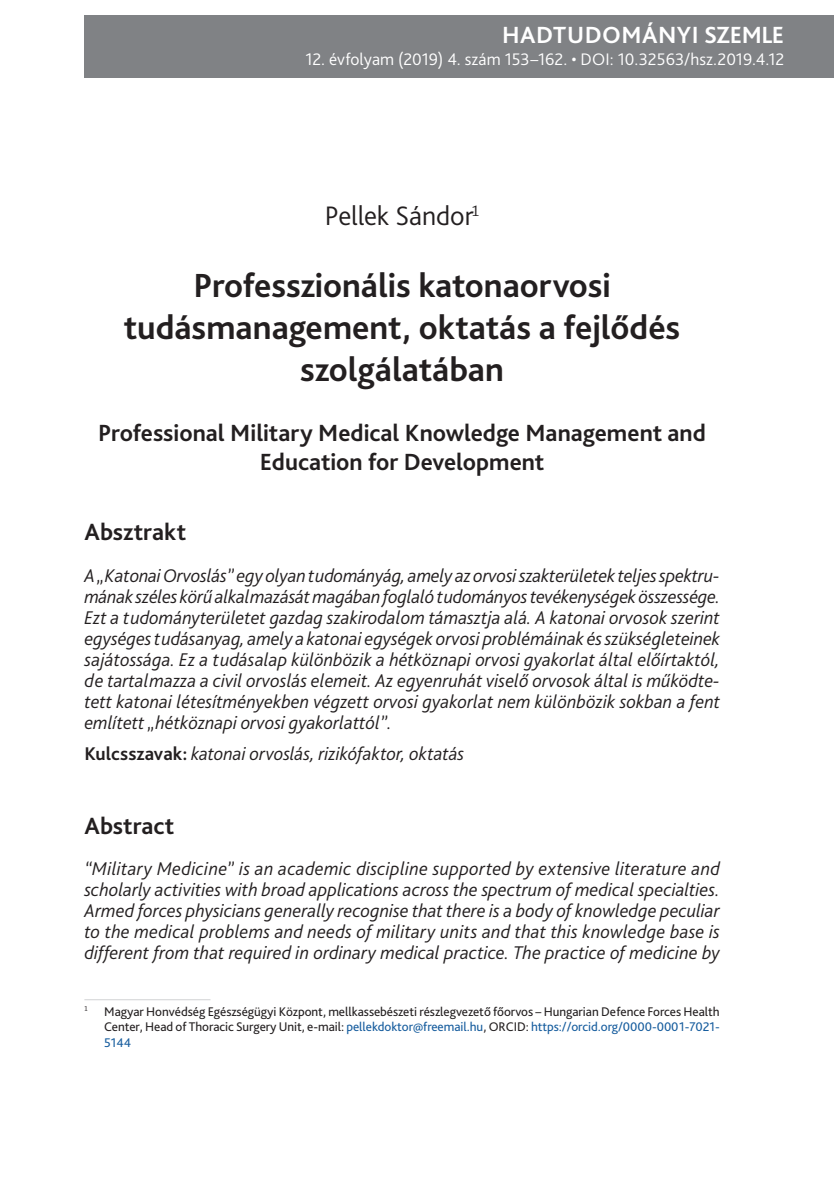
<style>
.page{position:relative;width:834px;height:1181px;background:#fff}
.page>*{position:absolute;margin:0;border:0;box-sizing:border-box;transform-origin:0 0}
._1__Head{font:700 35px/42px "Bliss Pro";letter-spacing:-.005em;color:#231f20;text-align:center}
.szerző{font:300 28px "Bliss Pro";color:#231f20}
._1__Head_subhead{font:700 24.5px/29.8px "Bliss Pro";color:#231f20;text-align:center}
.MR___Cím{font:700 24.5px "Bliss Pro";letter-spacing:.02em;color:#fff}
._1_1__Head{font:700 24.5px "Bliss Pro";color:#231f20}
._2__Body_copy_1st_pa{font:italic 300 19.25px/21px "Bliss Pro";color:#231f20;text-align:justify}
._3__Abstract{font:italic 300 19.25px/21px "Bliss Pro";letter-spacing:.005em;color:#231f20;text-align:justify}
._3__Key_Abstract_más{font:italic 300 19.25px "Bliss Pro";color:#231f20}
.MR___Cím-2{font:300 17.5px "Bliss Pro";color:#fff}
.Lábjegyzet{font:13.12px/15.8px "Bliss Pro";letter-spacing:-.005em;color:#231f20;text-align:justify}
.Lábjegyzet-2{font:7.7px "Chaparral Pro";color:#231f20}
.s1{font-weight:700;font-style:normal}
.s2{color:#175d9e}
</style>
<div class="page">
<div style="left:84px;top:15px;width:749px;height:63px;background:#808285"></div>
<hr style="left:84px;top:999px;width:126px;height:1px;background:#d1d2d4">
<p class="MR___Cím" style="left:502px;top:20px;width:283px">HADTUDOMÁNYI SZEMLE</p>
<p class="MR___Cím-2" style="left:305px;top:49px;width:480px">12. évfolyam (2019) 4. szám 153–162. • DOI: 10.32563/hsz.2019.4.12</p>
<p class="szerző" style="left:325px;top:199px;width:156px">Pellek Sándor<sup>1</sup></p>
<p class="_1__Head" style="left:124px;top:264px;width:558px">Professzionális katonaorvosi tudásmanagement, oktatás a fejlődés szolgálatában</p>
<p class="_1__Head_subhead" style="left:98px;top:417px;width:609px">Professional Military Medical Knowledge Management and<br>Education for Development</p>
<p class="_1_1__Head" style="left:84px;top:517px;width:103px">Absztrakt</p>
<p class="_2__Body_copy_1st_pa" style="left:84px;top:565px;width:637px">A „Katonai Orvoslás” egy olyan tudományág, amely az orvosi szakterületek teljes spektru&shy;mának széles körű alkalmazását magában foglaló tudományos tevékenységek összessége.<br>Ezt a tudományterületet gazdag szakirodalom támasztja alá. A katonai orvosok szerint egységes tudásanyag, amely a katonai egységek orvosi problémáinak ésszükségleteinek sajátossága. Ez a tudásalap különbözik a hétköznapi orvosi gyakorlat által előírtaktól, de tartalmazza a civil orvoslás elemeit. Az egyenruhát viselő orvosok által is működte&shy;tett katonai létesítményekben végzett orvosi gyakorlat nem különbözik sokban a fent említett „hétköznapi orvosi gyakorlattól”.</p>
<p class="_3__Key_Abstract_más" style="left:84px;top:742px;width:381px"><span class="s1">Kulcsszavak:</span> katonai orvoslás, rizikófaktor, oktatás</p>
<p class="_1_1__Head" style="left:84px;top:811px;width:91px">Abstract</p>
<p class="_3__Abstract" style="left:84px;top:858px;width:637px">“Military Medicine” is an academic discipline supported by extensive literature and scholarly activities with broad applications across the spectrum of medical specialties.<br>Armed forces physicians generally recognise that there is a body of knowledge peculiar to the medical problems and needs of military units and that this knowledge base is different from that required in ordinary medical practice. The practice of medicine by</p>
<p class="Lábjegyzet-2" style="left:84px;top:1004px;width:5px">1</p>
<p class="Lábjegyzet" style="left:104px;top:1003px;width:617px">Magyar Honvédség Egészségügyi Központ, mellkassebészeti részlegvezető főorvos – Hungarian Defence Forces Health Center, Head of Thoracic Surgery Unit, e-mail: <span class="s2">pellekdoktor@freemail.hu</span>, ORCID: <span class="s2">https://orcid.org/0000-0001-7021- 5144</span></p>
</div>
